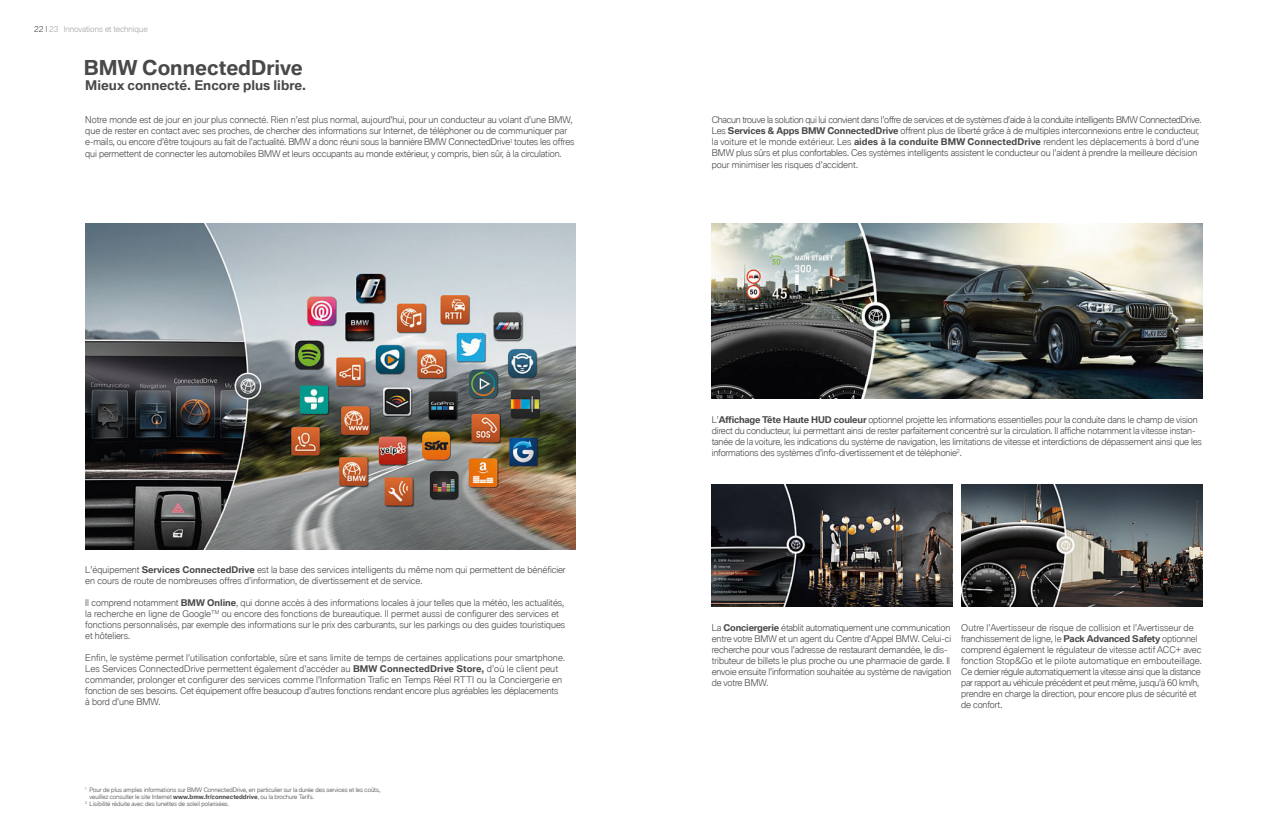
<style>
.page{position:relative;width:1287px;height:823px;background:#fff}
.page>*{position:absolute;margin:0;border:0;box-sizing:border-box;transform-origin:0 0}
.t1{font:700 20px "BMW Type Global Pro";color:#4a4949}
.t2{font:700 13px "BMW Type Global Pro";color:#4a4949}
.t3{font:300 9px/11px "BMW Type Global Pro";letter-spacing:-.01em;color:#4a4949}
.t4{font:300 9px/11px "BMW Type Global Pro";letter-spacing:.01em;color:#4a4949}
.t5{font:300 8px "BMW Type Global Pro";color:#a8a7a7}
.t6{font:300 6px "BMW Type Global Pro";color:#4a4949}
.s1{color:#4a4949}
.s2{font-weight:700}
</style>
<div class="page">
<img style="left:85px;top:223px;width:491px;height:326px">
<img style="left:712px;top:484px;width:241px;height:122px">
<img style="left:712px;top:223px;width:490px;height:176px">
<img style="left:961px;top:484px;width:241px;height:122px">
<p class="t5" style="left:34px;top:23px;width:115px"><span class="s1">22 |</span> 23 Innovations et technique</p>
<h1 class="t1" style="left:84px;top:56px;width:220px">BMW ConnectedDrive</h1>
<h2 class="t2" style="left:85px;top:78px;width:222px">Mieux connecté. Encore plus libre.</h2>
<p class="t3" style="left:85px;top:115px;width:491px">Notre monde est de jour en jour plus connecté. Rien n’est plus normal, aujourd’hui, pour un conducteur au volant d’une BMW, que de rester en contact avec ses proches, de chercher des informations sur Internet, de téléphoner ou de communiquer par e-mails, ou encore d’être toujours au fait de l’actualité. BMW a donc réuni sous la bannière BMW ConnectedDrive<sup>1</sup> toutes les offres qui permettent de connecter les automobiles BMW et leurs occupants au monde extérieur, y compris, bien sûr, à la circulation.</p>
<p class="t3" style="left:85px;top:564px;width:482px">L’équipement <span class="s2">Services ConnectedDrive</span> est la base des services intelligents du même nom qui permettent de bénéficier en cours de route de nombreuses offres d’information, de divertissement et de service.</p>
<p class="t3" style="left:85px;top:597px;width:481px">Il comprend notamment <span class="s2">BMW Online</span>, qui donne accès à des informations locales à jour telles que la météo, les actualités, la recherche en ligne de Google<sup>TM</sup> ou encore des fonctions de bureautique. Il permet aussi de configurer des services et fonctions personnalisés, par exemple des informations sur le prix des carburants, sur les parkings ou des guides touristiques et hôteliers.</p>
<p class="t4" style="left:85px;top:652px;width:481px">Enfin, le système permet l’utilisation confortable, sûre et sans limite de temps de certaines applications pour smartphone.<br>Les Services ConnectedDrive permettent également d’accéder au <span class="s2">BMW ConnectedDrive Store,</span> d’où le client peut commander, prolonger et configurer des services comme l’Information Trafic en Temps Réel RTTI ou la Conciergerie en fonction de ses besoins. Cet équipement offre beaucoup d’autres fonctions rendant encore plus agréables les déplacements à bord d’une BMW.</p>
<p class="t6" style="left:85px;top:785px;width:297px"><sup>1</sup> Pour de plus amples informations sur BMW ConnectedDrive, en particulier sur la durée des services et les coûts,</p>
<p class="t6" style="left:90px;top:792px;width:226px">veuillez consulter le site Internet <span class="s2">www.bmw.fr/connecteddrive</span>, ou la brochure Tarifs.</p>
<p class="t6" style="left:85px;top:799px;width:145px"><sup>2</sup> Lisibilité réduite avec des lunettes de soleil polarisées.</p>
<p class="t3" style="left:712px;top:115px;width:491px">Chacun trouve la solution qui lui convient dans l’offre de services et de systèmes d’aide à la conduite intelligents BMW ConnectedDrive.<br>Les <span class="s2">Services &amp; Apps BMW ConnectedDrive</span> offrent plus de liberté grâce à de multiples interconnexions entre le conducteur, la voiture et le monde extérieur. Les <span class="s2">aides à la conduite BMW ConnectedDrive</span> rendent les déplacements à bord d’une BMW plus sûrs et plus confortables. Ces systèmes intelligents assistent le conducteur ou l’aident à prendre la meilleure décision pour minimiser les risques d’accident.</p>
<p class="t3" style="left:712px;top:414px;width:492px">L’<span class="s2">Affichage Tête Haute HUD couleur</span> optionnel projette les informations essentielles pour la conduite dans le champ de vision direct du conducteur, lui permettant ainsi de rester parfaitement concentré sur la circulation. Il affiche notamment la vitesse instan&shy;tanée de la voiture, les indications du système de navigation, les limitations de vitesse et interdictions de dépassement ainsi que les informations des systèmes d’info-divertissement et de téléphonie<sup>2</sup>.</p>
<p class="t3" style="left:712px;top:622px;width:241px">La <span class="s2">Conciergerie</span> établit automatiquement une communication entre votre BMW et un agent du Centre d’Appel BMW. Celui-ci recherche pour vous l’adresse de restaurant demandée, le dis&shy;tributeur de billets le plus proche ou une pharmacie de garde. Il envoie ensuite l’information souhaitée au système de navigation de votre BMW.</p>
<p class="t3" style="left:961px;top:622px;width:242px">Outre l’Avertisseur de risque de collision et l’Avertisseur de franchissement de ligne, le <span class="s2">Pack Advanced Safety</span> optionnel comprend également le régulateur de vitesse actif ACC+ avec fonction Stop&amp;Go et le pilote automatique en embouteillage.<br>Ce dernier régule automatiquement la vitesse ainsi que la distance par rapport au véhicule précédent et peut même, jusqu’à 60 km/h, prendre en charge la direction, pour encore plus de sécurité et de confort.</p>
</div>
